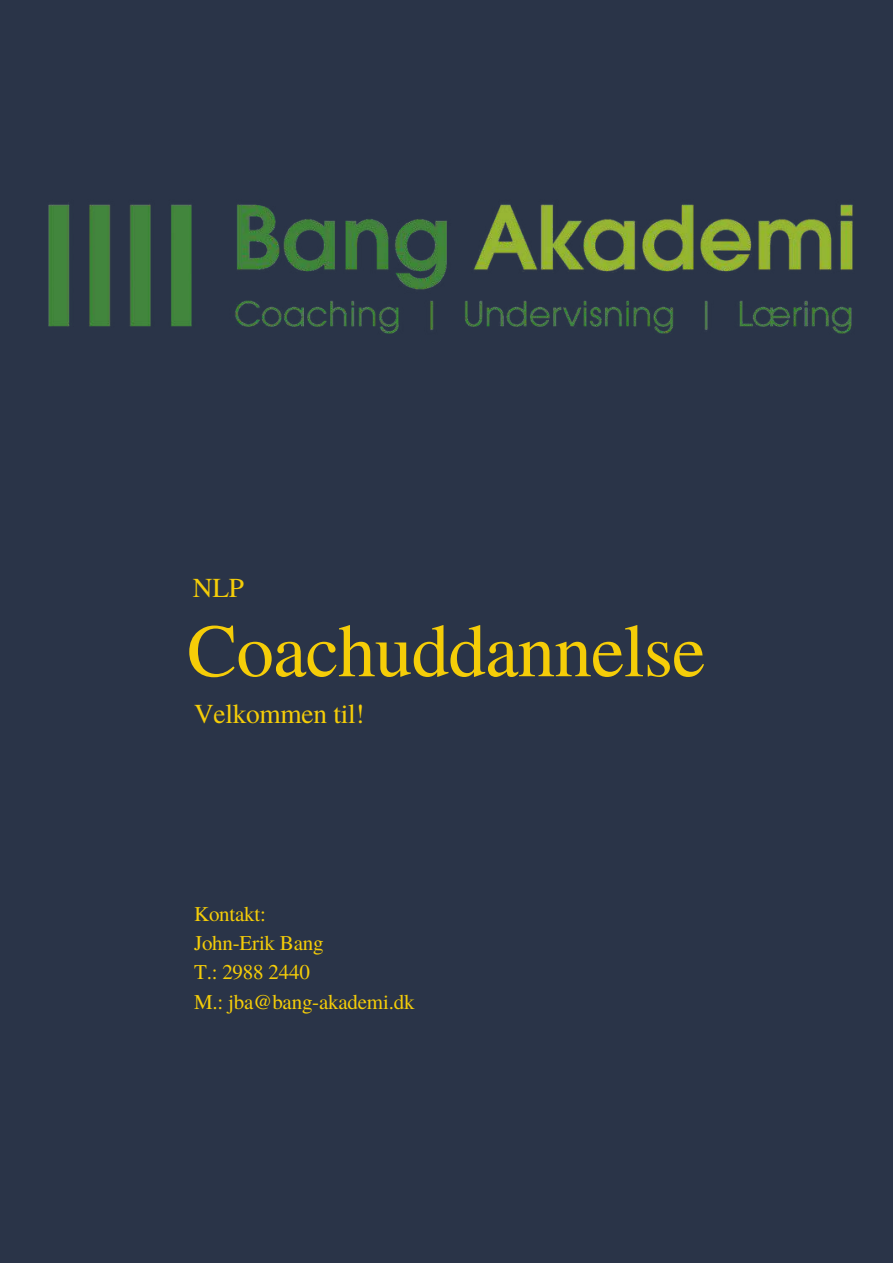
<style>
.page{position:relative;width:893px;height:1264px;background:#fff}
.page>*{position:absolute;margin:0;border:0;box-sizing:border-box;transform-origin:0 0}
.t1{font:75px "Te X Gyre Termes";letter-spacing:-.01em;color:#f5cd08}
.t2{font:27.3px "Te X Gyre Termes";letter-spacing:-.01em;color:#f5cd08}
.t3{font:21px/29.2px "Te X Gyre Termes";letter-spacing:-.01em;color:#f5cd08}
</style>
<div class="page">
<div style="left:0;top:0;width:892px;height:1262px;background:#2a3448"></div>
<img style="left:48px;top:204px;width:805px;height:130px">
<h2 class="t2" style="left:193px;top:568px;width:53px">NLP</h2>
<h1 class="t1" style="left:187px;top:597px;width:520px">Coachuddannelse</h1>
<h2 class="t2" style="left:194px;top:694px;width:172px">Velkommen til!</h2>
<p class="t3" style="left:194px;top:898px;width:222px">Kontakt:<br>John-Erik Bang<br>T.: 2988 2440<br>M.: jba@bang-akademi.dk</p>
</div>
